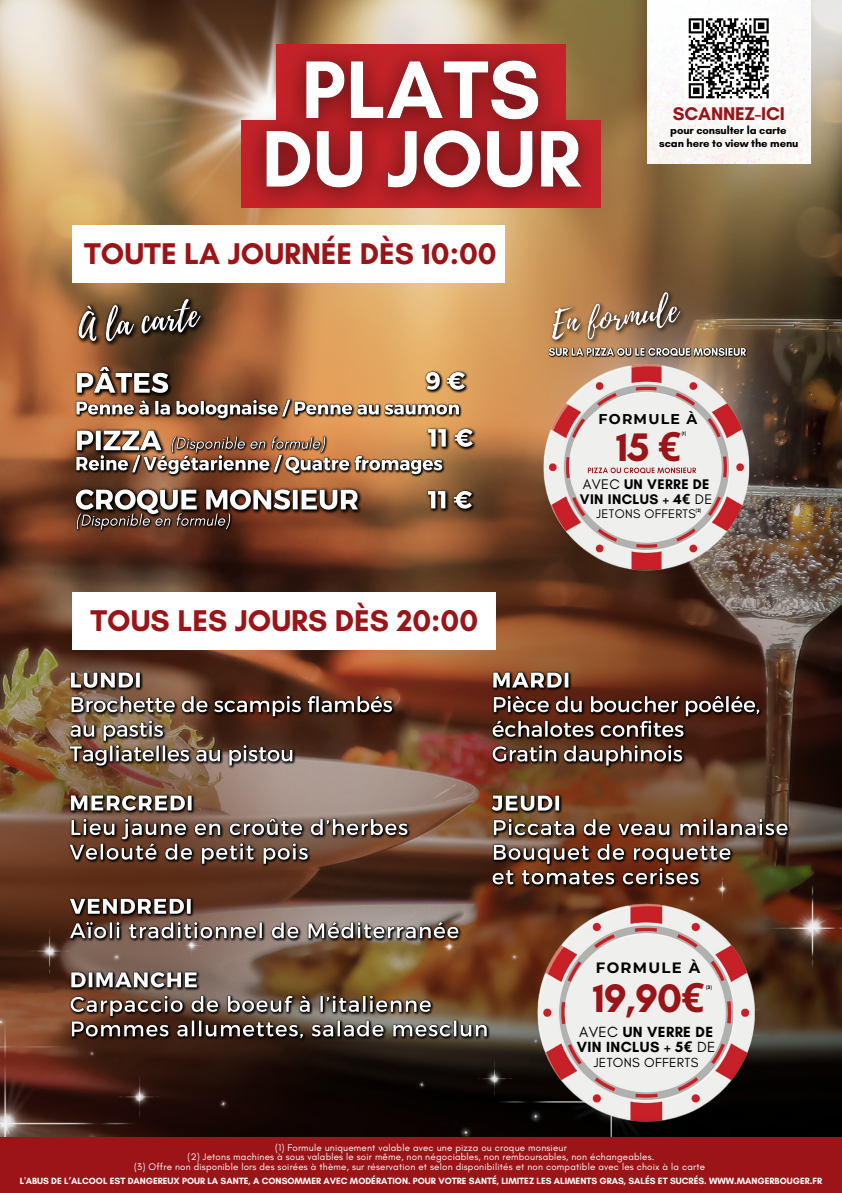
<style>
.page{position:relative;width:842px;height:1193px;background:#fff}
.page>*{position:absolute;margin:0;border:0;box-sizing:border-box;transform-origin:0 0}
.t1{font:700 40.55px "Glacial Indifference";color:#9a1418}
.t2{font:700 40.5px "Glacial Indifference";color:#9a1418}
.t3{font:700 30.5px "Glacial Indifference";color:#9a1418}
.t4{font:700 18.7px "Glacial Indifference";letter-spacing:-.01em;color:#9a1418}
.t5{font:700 14.95px/15.5px "Glacial Indifference";letter-spacing:.025em;color:#000}
.t6{font:700 14.9px "Montserrat";letter-spacing:.09em;color:#000}
.t7{font:700 14.2px/14.7px "Glacial Indifference";letter-spacing:.025em;color:#000}
.t8{font:700 14.15px "Montserrat";letter-spacing:.09em;color:#000}
.t9{font:13.4px "Glacial Indifference";letter-spacing:.025em;color:#000}
.t10{font:12.65px "Glacial Indifference";letter-spacing:.025em;color:#000}
.t11{font:700 11.25px/12.6px "Glacial Indifference";letter-spacing:-.01em;color:#000;text-align:center}
.t12{font:9.75px/9.3px "Glacial Indifference";letter-spacing:.02em;color:#fff;text-align:center}
.t13{font:700 9.2px "Glacial Indifference";color:#fff}
.t14{font:700 5.2px "Glacial Indifference";color:#000}
.t15{font:700 4.9px "Glacial Indifference";color:#000}
.s1{font-family:"Noto Sans"}
.s2{font-weight:400}
</style>
<div class="page">
<img style="left:0;top:0;width:842px;height:813px">
<img style="left:48px;top:0;width:439px;height:328px">
<svg style="left:497px;top:248px;width:341px;height:342px;background:#705236"></svg>
<svg style="left:0;top:518px;width:471px;height:619px;background:#5c3622"></svg>
<div style="left:72px;top:225px;width:432px;height:57px;background:#fff"></div>
<img style="left:416px;top:822px;width:426px;height:315px">
<img style="left:0;top:802px;width:229px;height:335px">
<div style="left:0;top:1137px;width:842px;height:55px;background:#9a1418"></div>
<img style="left:542px;top:283px;width:149px;height:70px">
<div style="left:72px;top:592px;width:424px;height:57px;background:#fff"></div>
<img style="left:647px;top:0;width:163px;height:163px">
<div style="left:684px;top:14px;width:89px;height:89px;background:#fff"></div>
<svg style="left:688px;top:18px;width:81px;height:81px"></svg>
<img style="left:270px;top:27px;width:305px;height:71px">
<img style="left:231px;top:98px;width:386px;height:127px">
<img style="left:69px;top:285px;width:143px;height:70px">
<img style="left:74px;top:396px;width:389px;height:27px">
<img style="left:422px;top:365px;width:49px;height:30px">
<img style="left:73px;top:422px;width:96px;height:34px">
<img style="left:425px;top:422px;width:53px;height:30px">
<img style="left:74px;top:452px;width:373px;height:26px">
<img style="left:72px;top:481px;width:292px;height:39px">
<img style="left:73px;top:362px;width:102px;height:37px">
<img style="left:424px;top:484px;width:53px;height:30px">
<img style="left:170px;top:433px;width:159px;height:23px">
<img style="left:75px;top:510px;width:158px;height:23px">
<img style="left:548px;top:345px;width:200px;height:14px">
<img style="left:541px;top:362px;width:211px;height:213px">
<div style="left:569px;top:394px;width:151px;height:143px;background:#efefee;border-radius:50%"></div>
<img style="left:587px;top:467px;width:109px;height:7px">
<img style="left:535px;top:902px;width:223px;height:225px">
<div style="left:565px;top:936px;width:159px;height:151px;background:#efefee;border-radius:50%"></div>
<img style="left:67px;top:666px;width:346px;height:202px">
<img style="left:67px;top:892px;width:425px;height:151px">
<img style="left:488px;top:666px;width:305px;height:222px">
<h3 class="t3" style="left:84px;top:235px;width:414px">TOUTE LA JOURNÉE DÈS 10:00</h3>
<h3 class="t3" style="left:91px;top:602px;width:389px">TOUS LES JOURS DÈS 20:00</h3>
<h3 class="t4" style="left:673px;top:102px;width:113px">SCANNEZ-ICI</h3>
<p class="t11" style="left:659px;top:124px;width:141px">pour consulter la carte scan here to view the menu</p>
<h3 class="t8" style="left:598px;top:410px;width:100px">FORMULE À</h3>
<p class="t15" style="left:682px;top:430px;width:6px">(1)</p>
<h2 class="t2" style="left:616px;top:422px;width:66px">15 <span class="s1">€</span></h2>
<h3 class="t7" style="left:580px;top:477px;width:134px"><span class="s2">AVEC</span> UN VERRE DE<br>VIN INCLUS + 4<span class="s1">€</span> <span class="s2">DE</span></h3>
<p class="t10" style="left:596px;top:506px;width:101px">JETONS OFFERTS</p>
<p class="t15" style="left:696px;top:507px;width:7px">(2)</p>
<h3 class="t6" style="left:596px;top:958px;width:106px">FORMULE À</h3>
<h1 class="t1" style="left:593px;top:972px;width:113px">19,90<span class="s1">€</span></h1>
<p class="t14" style="left:706px;top:983px;width:7px">(3)</p>
<h3 class="t5" style="left:577px;top:1023px;width:140px"><span class="s2">AVEC</span> UN VERRE DE<br>VIN INCLUS + 5<span class="s1">€</span> <span class="s2">DE</span></h3>
<h3 class="t9" style="left:594px;top:1054px;width:106px">JETONS OFFERTS</h3>
<p class="t12" style="left:134px;top:1142px;width:572px">(1) Formule uniquement valable avec une pizza ou croque monsieur<br>(2) Jetons machines à sous valables le soir même, non négociables, non remboursables, non échangeables.<br>(3) Offre non disponible lors des soirées à thème, sur réservation et selon disponibilités et non compatible avec les choix à la carte</p>
<p class="t13" style="left:20px;top:1174px;width:804px">L'ABUS DE L’ALCOOL EST DANGEREUX POUR LA SANTE, A CONSOMMER AVEC MODÉRATION. POUR VOTRE SANTÉ, LIMITEZ LES ALIMENTS GRAS, SALÉS ET SUCRÉS. WWW.MANGERBOUGER.FR</p>
</div>
